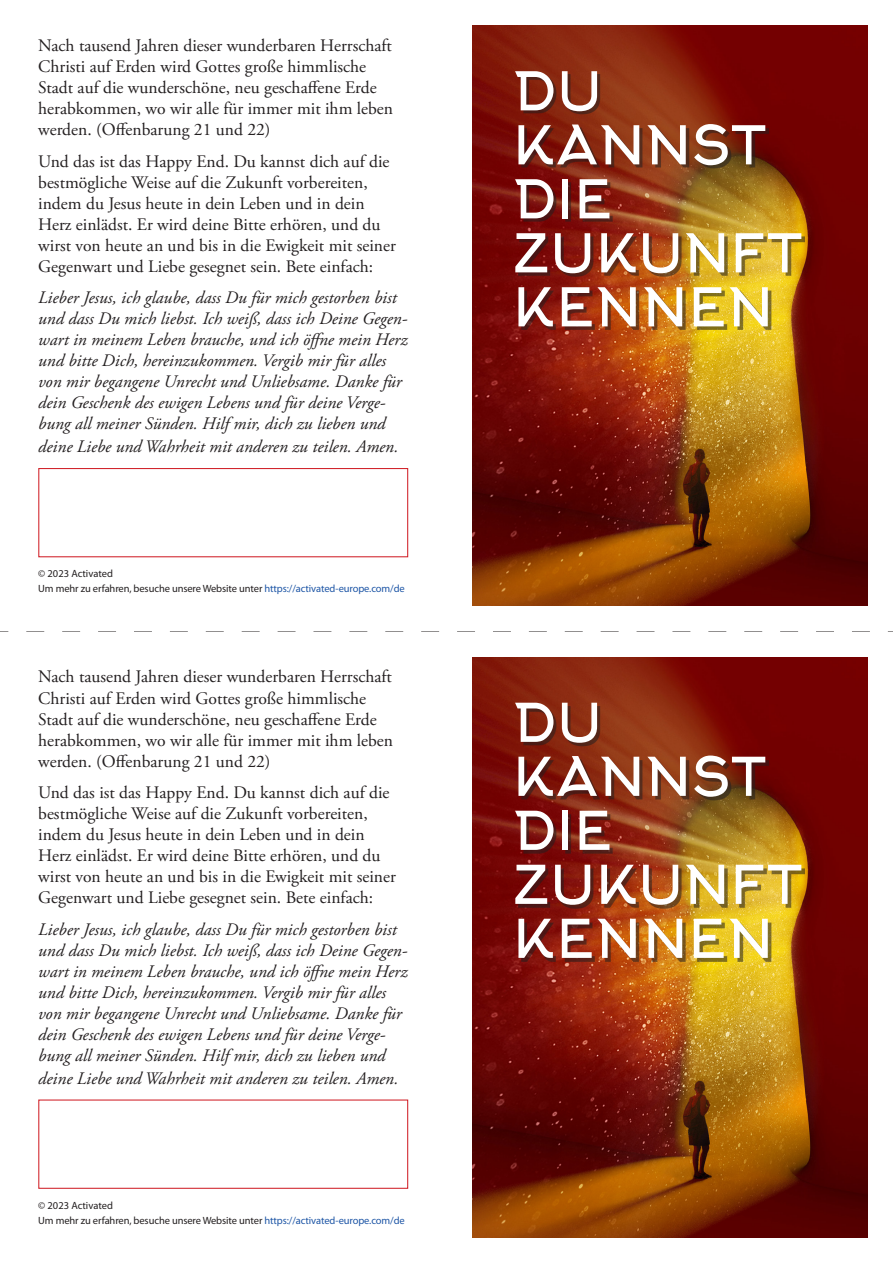
<style>
.page{position:relative;width:893px;height:1263px;background:#fff}
.page>*{position:absolute;margin:0;border:0;box-sizing:border-box;transform-origin:0 0}
.t1{font:52.5px/54px "Arkhip";color:#fff}
.t2{font:17.55px/21px "Adobe Garamond Pro";color:#231f20}
.t3{font:italic 17.55px/21px "Adobe Garamond Pro";color:#231f20}
.t4{font:10.5px "Myriad Pro";letter-spacing:-.01em;color:#231f20}
.s1{color:#1e56a6}
</style>
<div class="page">
<svg style="left:0;top:631px;width:893px;height:1px"></svg>
<img style="left:472px;top:26px;width:395px;height:580px">
<div style="left:518px;top:74px;width:287px;height:256px;background:#231f20;opacity:.55"></div>
<img style="left:472px;top:657px;width:395px;height:580px">
<div style="left:518px;top:706px;width:287px;height:255px;background:#231f20;opacity:.55"></div>
<div style="left:38px;top:468px;width:370px;height:89px;border:1px solid #d1232a"></div>
<div style="left:38px;top:1099px;width:370px;height:90px;border:1px solid #d1232a"></div>
<p class="t2" style="left:38px;top:36px;width:356px">Nach tausend Jahren dieser wunderbaren Herrschaft Christi auf Erden wird Gottes große himmlische Stadt auf die wunderschöne, neu geschaffene Erde herabkommen, wo wir alle für immer mit ihm leben werden. (Offenbarung 21 und 22)</p>
<p class="t2" style="left:38px;top:151px;width:359px">Und das ist das Happy End. Du kannst dich auf die bestmögliche Weise auf die Zukunft vorbereiten, indem du Jesus heute in dein Leben und in dein Herz einlädst. Er wird deine Bitte erhören, und du wirst von heute an und bis in die Ewigkeit mit seiner Gegenwart und Liebe gesegnet sein. Bete einfach:</p>
<p class="t3" style="left:38px;top:287px;width:371px">Lieber Jesus, ich glaube, dass Du für mich gestorben bist und dass Du mich liebst. Ich weiß, dass ich Deine Gegen&shy;wart in meinem Leben brauche, und ich öffne mein Herz und bitte Dich, hereinzukommen. Vergib mir für alles von mir begangene Unrecht und Unliebsame. Danke für dein Geschenk des ewigen Lebens und für deine Verge&shy;bung all meiner Sünden. Hilf mir, dich zu lieben und</p>
<p class="t3" style="left:38px;top:437px;width:362px">deine Liebe und Wahrheit mit anderen zu teilen. Amen.</p>
<p class="t4" style="left:38px;top:567px;width:76px">© 2023 Activated</p>
<p class="t4" style="left:38px;top:582px;width:368px">Um mehr zu erfahren, besuche unsere Website unter <span class="s1">https://activated-europe.com/de</span></p>
<p class="t2" style="left:38px;top:667px;width:356px">Nach tausend Jahren dieser wunderbaren Herrschaft Christi auf Erden wird Gottes große himmlische Stadt auf die wunderschöne, neu geschaffene Erde herabkommen, wo wir alle für immer mit ihm leben werden. (Offenbarung 21 und 22)</p>
<p class="t2" style="left:38px;top:782px;width:359px">Und das ist das Happy End. Du kannst dich auf die bestmögliche Weise auf die Zukunft vorbereiten, indem du Jesus heute in dein Leben und in dein Herz einlädst. Er wird deine Bitte erhören, und du wirst von heute an und bis in die Ewigkeit mit seiner Gegenwart und Liebe gesegnet sein. Bete einfach:</p>
<p class="t3" style="left:38px;top:919px;width:371px">Lieber Jesus, ich glaube, dass Du für mich gestorben bist und dass Du mich liebst. Ich weiß, dass ich Deine Gegen&shy;wart in meinem Leben brauche, und ich öffne mein Herz und bitte Dich, hereinzukommen. Vergib mir für alles von mir begangene Unrecht und Unliebsame. Danke für dein Geschenk des ewigen Lebens und für deine Verge&shy;bung all meiner Sünden. Hilf mir, dich zu lieben und</p>
<p class="t3" style="left:38px;top:1068px;width:362px">deine Liebe und Wahrheit mit anderen zu teilen. Amen.</p>
<p class="t4" style="left:38px;top:1198px;width:76px">© 2023 Activated</p>
<p class="t4" style="left:38px;top:1213px;width:368px">Um mehr zu erfahren, besuche unsere Website unter <span class="s1">https://activated-europe.com/de</span></p>
<p class="t1" style="left:513px;top:65px;width:292px">DU<br>KANNST<br>DIE<br>ZUKUNFT<br>KENNEN</p>
<p class="t1" style="left:513px;top:696px;width:292px">DU<br>KANNST<br>DIE<br>ZUKUNFT<br>KENNEN</p>
</div>
